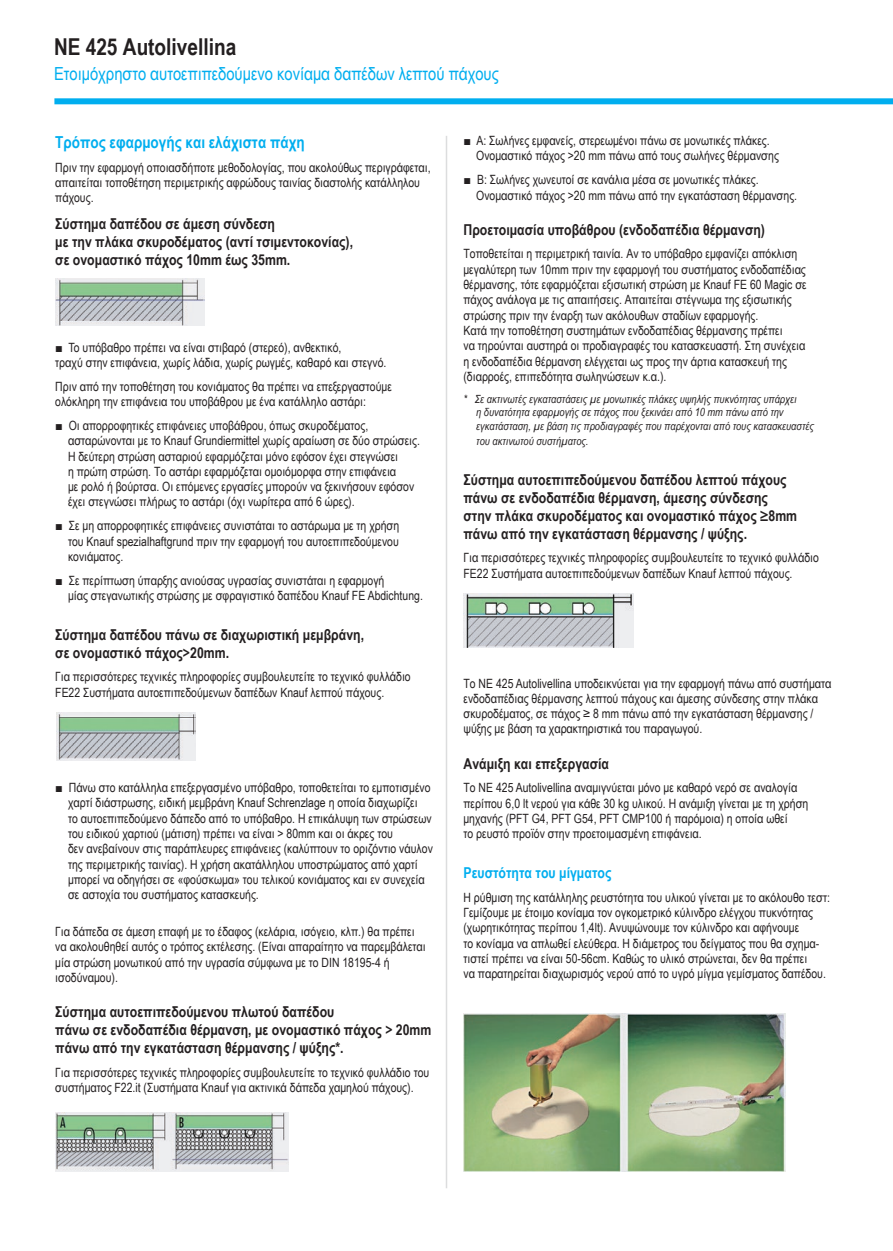
<style>
.page{position:relative;width:893px;height:1251px;background:#fff}
.page>*{position:absolute;margin:0;border:0;box-sizing:border-box;transform-origin:0 0}
.t1{font:700 23.25px "Arial Narrow";color:#231f20}
.t2{font:18px "Arial Narrow";color:#00aeef}
.t3{font:700 16.5px "Arial Narrow";color:#00aeef}
.t4{font:700 15px/18px "Arial Narrow";color:#231f20}
.t5{font:700 15px "Arial Narrow";color:#00aeef}
.t6{font:12.75px/15.3px "Arial Narrow";color:#231f20}
.t7{font:italic 11.25px/13.5px "Arial Narrow";color:#231f20}
.s1{font-family:"Arial"}
</style>
<div class="page">
<hr style="left:446px;top:136px;width:1px;height:1051px;background:#dcddde">
<div style="left:54px;top:98px;width:839px;height:6px;background:#00aeef"></div>
<img style="left:55px;top:278px;width:150px;height:47px">
<img style="left:56px;top:712px;width:140px;height:48px">
<img style="left:55px;top:1112px;width:233px;height:58px">
<img style="left:463px;top:593px;width:170px;height:54px">
<img style="left:463px;top:1013px;width:322px;height:157px">
<h1 class="t1" style="left:54px;top:29px;width:184px">ΝΕ 425 Αutolivellina</h1>
<h2 class="t2" style="left:54px;top:60px;width:446px">Ετοιμόχρηστο αυτοεπιπεδούμενο κονίαμα δαπέδων λεπτού πάχους</h2>
<p class="t3" style="left:55px;top:129px;width:251px">Τρόπος εφαρμογής και ελάχιστα πάχη</p>
<p class="t6" style="left:55px;top:159px;width:377px">Πριν την εφαρμογή οποιασδήποτε μεθοδολογίας, που ακολούθως περιγράφεται, απαιτείται τοποθέτηση περιμετρικής αφρώδους ταινίας διαστολής κατάλληλου πάχους.</p>
<p class="t4" style="left:55px;top:214px;width:299px">Σύστημα δαπέδου σε άμεση σύνδεση<br>με την πλάκα σκυροδέματος (αντί τσιμεντοκονίας), σε ονομαστικό πάχος 10mm έως 35mm.</p>
<p class="t6" style="left:55px;top:339px;width:333px"><span class="s1">■</span> To υπόβαθρο πρέπει να είναι στιβαρό (στερεό), ανθεκτικό,<br>τραχύ στην επιφάνεια, χωρίς λάδια, χωρίς ρωγμές, καθαρό και στεγνό.</p>
<p class="t6" style="left:55px;top:378px;width:338px">Πριν από την τοποθέτηση του κονιάματος θα πρέπει να επεξεργαστούμε ολόκληρη την επιφάνεια του υποβάθρου με ένα κατάλληλο αστάρι:</p>
<p class="t6" style="left:68px;top:417px;width:353px;text-indent:-13px"><span class="s1">■</span> Οι απορροφητικές επιφάνειες υποβάθρου, όπως σκυροδέματος, ασταρώνονται με το Knauf Grundiermittel χωρίς αραίωση σε δύο στρώσεις.<br>Η δεύτερη στρώση ασταριού εφαρμόζεται μόνο εφόσον έχει στεγνώσει<br>η πρώτη στρώση. Το αστάρι εφαρμόζεται ομοιόμορφα στην επιφάνεια<br>με ρολό ή βούρτσα. Οι επόμενες εργασίες μπορούν να ξεκινήσουν εφόσον έχει στεγνώσει πλήρως το αστάρι (όχι νωρίτερα από 6 ώρες).</p>
<p class="t6" style="left:68px;top:517px;width:333px;text-align:justify;text-indent:-13px"><span class="s1">■</span> Σε μη απορροφητικές επιφάνειες συνιστάται το αστάρωμα με τη χρήση του Knauf spezialhaftgrund πριν την εφαρμογή του αυτοεπιπεδούμενου κονιάματος.</p>
<p class="t6" style="left:68px;top:572px;width:356px;text-indent:-13px"><span class="s1">■</span> Σε περίπτωση ύπαρξης ανιούσας υγρασίας συνιστάται η εφαρμογή<br>μίας στεγανωτικής στρώσης με σφραγιστικό δαπέδου Knauf FE Abdichtung.</p>
<p class="t4" style="left:55px;top:624px;width:310px">Σύστημα δαπέδου πάνω σε διαχωριστική μεμβράνη, σε ονομαστικό πάχος&gt;20mm.</p>
<p class="t6" style="left:55px;top:668px;width:357px">Για περισσότερες τεχνικές πληροφορίες συμβουλευτείτε το τεχνικό φυλλάδιο<br>FE22 Συστήματα αυτοεπιπεδούμενων δαπέδων Knauf λεπτού πάχους.</p>
<p class="t6" style="left:68px;top:779px;width:366px;text-indent:-13px"><span class="s1">■</span> Πάνω στο κατάλληλα επεξεργασμένο υπόβαθρο, τοποθετείται το εμποτισμένο χαρτί διάστρωσης, ειδική μεμβράνη Knauf Schrenzlage η οποία διαχωρίζει<br>το αυτοεπιπεδούμενο δάπεδο από το υπόβαθρο. Η επικάλυψη των στρώσεων του ειδικού χαρτιού (μάτιση) πρέπει να είναι &gt; 80mm και οι άκρες του<br>δεν ανεβαίνουν στις παράπλευρες επιφάνειες (καλύπτουν το οριζόντιο νάυλον της περιμετρικής ταινίας). Η χρήση ακατάλληλου υποστρώματος από χαρτί μπορεί να οδηγήσει σε «φούσκωμα» του τελικού κονιάματος και εν συνεχεία σε αστοχία του συστήματος κατασκευής.</p>
<p class="t6" style="left:55px;top:923px;width:372px">Για δάπεδα σε άμεση επαφή με το έδαφος (κελάρια, ισόγειο, κλπ.) θα πρέπει να ακολουθηθεί αυτός ο τρόπος εκτέλεσης. (Είναι απαραίτητο να παρεμβάλεται μία στρώση μονωτικού από την υγρασία σύμφωνα με το DIN 18195-4 ή ισοδύναμου).</p>
<p class="t4" style="left:55px;top:1001px;width:378px">Σύστημα αυτοεπιπεδούμενου πλωτού δαπέδου<br>πάνω σε ενδοδαπέδια θέρμανση, με ονομαστικό πάχος &gt; 20mm πάνω από την εγκατάσταση θέρμανσης / ψύξης*.</p>
<p class="t6" style="left:55px;top:1063px;width:375px">Για περισσότερες τεχνικές πληροφορίες συμβουλευτείτε το τεχνικό φυλλάδιο του συστήματος F22.it (Συστήματα Knauf για ακτινικά δάπεδα χαμηλού πάχους).</p>
<p class="t6" style="left:476px;top:132px;width:304px;text-indent:-13px"><span class="s1">■</span> A: Σωλήνες εμφανείς, στερεωμένοι πάνω σε μονωτικές πλάκες.<br>Ονομαστικό πάχος &gt;20 mm πάνω από τους σωλήνες θέρμανσης</p>
<p class="t6" style="left:476px;top:172px;width:322px;text-indent:-13px"><span class="s1">■</span> Β: Σωλήνες χωνευτοί σε κανάλια μέσα σε μονωτικές πλάκες.<br>Ονομαστικό πάχος &gt;20 mm πάνω από την εγκατάσταση θέρμανσης.</p>
<p class="t4" style="left:463px;top:219px;width:303px">Προετοιμασία υποβάθρου (ενδοδαπέδια θέρμανση)</p>
<p class="t6" style="left:463px;top:246px;width:345px">Τοποθετείται η περιμετρική ταινία. Αν το υπόβαθρο εμφανίζει απόκλιση μεγαλύτερη των 10mm πριν την εφαρμογή του συστήματος ενδοδαπέδιας θέρμανσης, τότε εφαρμόζεται εξισωτική στρώση με Knauf FE 60 Magic σε πάχος ανάλογα με τις απαιτήσεις. Απαιτείται στέγνωμα της εξισωτικής στρώσης πριν την έναρξη των ακόλουθων σταδίων εφαρμογής.<br>Κατά την τοποθέτηση συστημάτων ενδοδαπέδιας θέρμανσης πρέπει<br>να τηρούνται αυστηρά οι προδιαγραφές του κατασκευαστή. Στη συνέχεια η ενδοδαπέδια θέρμανση ελέγχεται ως προς την άρτια κατασκευή της (διαρροές, επιπεδότητα σωληνώσεων κ.α.).</p>
<p class="t7" style="left:476px;top:392px;width:339px;text-indent:-13px">* Σε ακτινωτές εγκαταστάσεις με μονωτικές πλάκες υψηλής πυκνότητας υπάρχει<br>η δυνατότητα εφαρμογής σε πάχος που ξεκινάει από 10 mm πάνω από την εγκατάσταση, με βάση τις προδιαγραφές που παρέχονται από τους κατασκευαστές</p>
<p class="t7" style="left:476px;top:434px;width:114px">του ακτινωτού συστήματος.</p>
<p class="t4" style="left:463px;top:469px;width:335px">Σύστημα αυτοεπιπεδούμενου δαπέδου λεπτού πάχους πάνω σε ενδοδαπέδια θέρμανση, άμεσης σύνδεσης στην πλάκα σκυροδέματος και ονομαστικό πάχος ≥8mm πάνω από την εγκατάσταση θέρμανσης / ψύξης.</p>
<p class="t6" style="left:463px;top:549px;width:357px">Για περισσότερες τεχνικές πληροφορίες συμβουλευτείτε το τεχνικό φυλλάδιο<br>FE22 Συστήματα αυτοεπιπεδούμενων δαπέδων Knauf λεπτού πάχους.</p>
<p class="t6" style="left:463px;top:674px;width:369px">Το NE 425 Autolivellina υποδεικνύεται για την εφαρμογή πάνω από συστήματα ενδοδαπέδιας θέρμανσης λεπτού πάχους και άμεσης σύνδεσης στην πλάκα σκυροδέματος, σε πάχος ≥ 8 mm πάνω από την εγκατάσταση θέρμανσης / ψύξης με βάση τα χαρακτηριστικά του παραγωγού.</p>
<p class="t4" style="left:463px;top:753px;width:147px">Ανάμιξη και επεξεργασία</p>
<p class="t6" style="left:463px;top:779px;width:346px">Tο NE 425 Autolivellina αναμιγνύεται μόνο με καθαρό νερό σε αναλογία περίπου 6,0 lt νερού για κάθε 30 kg υλικού. Η ανάμιξη γίνεται με τη χρήση μηχανής (PFT G4, PFT G54, PFT CMP100 ή παρόμοια) η οποία ωθεί<br>το ρευστό προϊόν στην προετοιμασμένη επιφάνεια.</p>
<p class="t5" style="left:463px;top:861px;width:149px">Ρευστότητα του μίγματος</p>
<p class="t6" style="left:463px;top:888px;width:368px">Η ρύθμιση της κατάλληλης ρευστότητα του υλικού γίνεται με το ακόλουθο τεστ:<br>Γεμίζουμε με έτοιμο κονίαμα τον ογκομετρικό κύλινδρο ελέγχου πυκνότητας (χωρητικότητας περίπου 1,4lt). Ανυψώνουμε τον κύλινδρο και αφήνουμε<br>το κονίαμα να απλωθεί ελεύθερα. Η διάμετρος του δείγματος που θα σχημα&shy;τιστεί πρέπει να είναι 50-56cm. Καθώς το υλικό στρώνεται, δεν θα πρέπει<br>να παρατηρείται διαχωρισμός νερού από το υγρό μίγμα γεμίσματος δαπέδου.</p>
</div>
